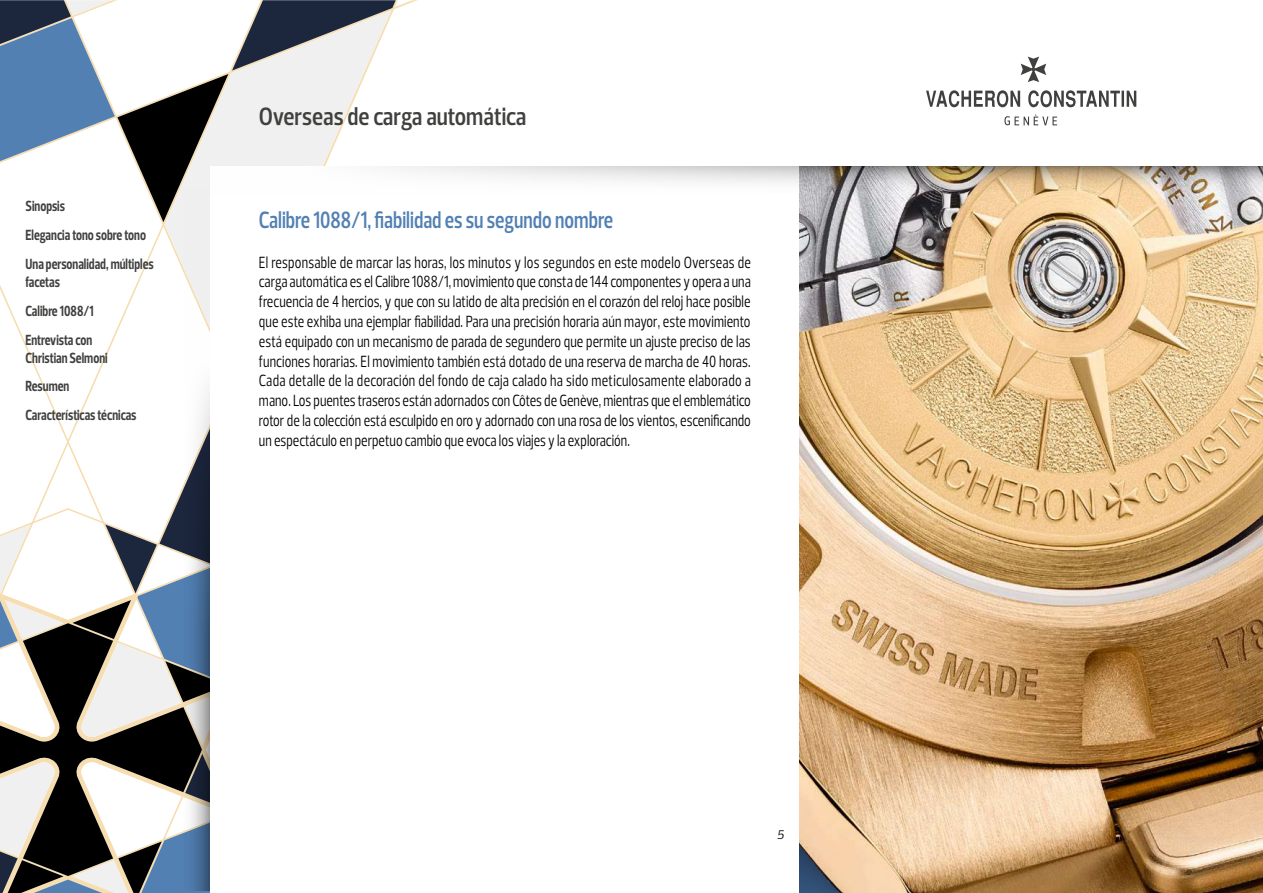
<style>
.page{position:relative;width:1263px;height:893px;background:#fff}
.page>*{position:absolute;margin:0;border:0;box-sizing:border-box;transform-origin:0 0}
.t1{font:600 25.5px "Prelo Condensed";color:#40403f}
.t2{font:600 24px "Prelo Condensed";color:#5280b3;scale:.9 1}
.t3{font:16.5px/19.8px "Prelo Condensed";color:#000;text-align:justify;scale:.9 1}
.t4{font:700 15px/28.8px "Prelo Condensed";color:#40403f;scale:.9 1}
.t5{font:italic 12.75px "Prelo";color:#000}
</style>
<div class="page">
<svg style="left:0;top:745px;width:163px;height:9px"></svg>
<svg style="left:0;top:754px;width:210px;height:139px"></svg>
<svg style="left:0;top:289px;width:163px;height:456px"></svg>
<svg style="left:0;top:0;width:396px;height:222px"></svg>
<svg style="left:926px;top:57px;width:210px;height:68px"></svg>
<svg style="left:163px;top:190px;width:47px;height:701px"></svg>
<div style="left:210px;top:166px;width:1052px;height:727px;background:#fff"></div>
<svg style="left:385px;top:166px;width:414px;height:17px"></svg>
<img style="left:799px;top:214px;width:464px;height:679px">
<img style="left:799px;top:166px;width:464px;height:48px">
<p class="t4" style="left:26px;top:192px;width:144px">Sinopsis<br>Elegancia tono sobre tono<br>Una personalidad, múltiples</p>
<p class="t4" style="left:26px;top:268px;width:77px">facetas<br>Calibre 1088/1<br>Entrevista con</p>
<p class="t4" style="left:26px;top:343px;width:125px">Christian Selmoni<br>Resumen<br>Características técnicas</p>
<h1 class="t1" style="left:259px;top:101px;width:269px">Overseas de carga automática</h1>
<h2 class="t2" style="left:259px;top:205px;width:395px">Calibre 1088/1, fiabilidad es su segundo nombre</h2>
<p class="t3" style="left:259px;top:252px;width:548px">El responsable de marcar las horas, los minutos y los segundos en este modelo Overseas de carga automática es el Calibre 1088/1, movimiento que consta de 144 componentes y opera a una frecuencia de 4 hercios, y que con su latido de alta precisión en el corazón del reloj hace posible que este exhiba una ejemplar fiabilidad. Para una precisión horaria aún mayor, este movimiento está equipado con un mecanismo de parada de segundero que permite un ajuste preciso de las funciones horarias. El movimiento también está dotado de una reserva de marcha de 40 horas.<br>Cada detalle de la decoración del fondo de caja calado ha sido meticulosamente elaborado a mano. Los puentes traseros están adornados con Côtes de Genève, mientras que el emblemático rotor de la colección está esculpido en oro y adornado con una rosa de los vientos, escenificando un espectáculo en perpetuo cambio que evoca los viajes y la exploración.</p>
<p class="t5" style="left:777px;top:826px;width:9px">5</p>
</div>
